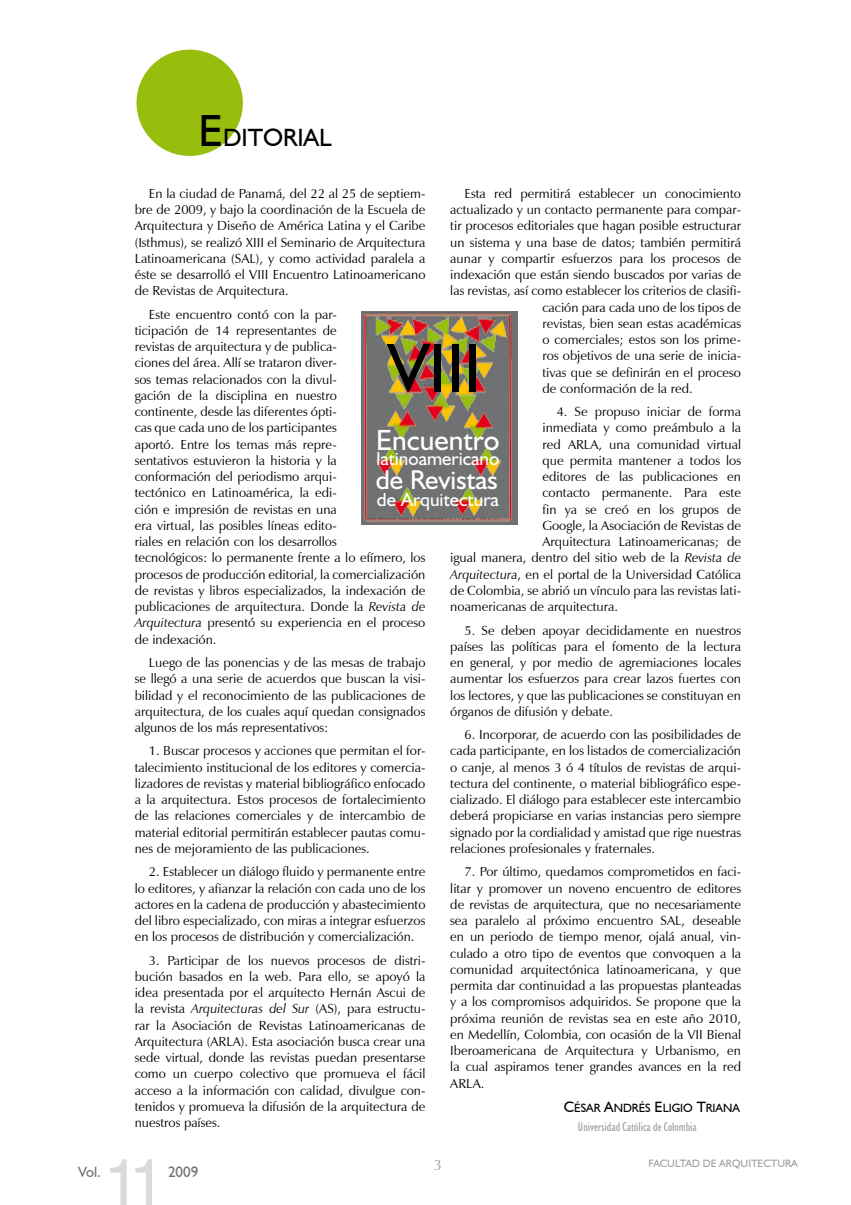
<style>
.page{position:relative;width:851px;height:1205px;background:#fff}
.page>*{position:absolute;margin:0;border:0;box-sizing:border-box;transform-origin:0 0}
.t1{font:69.38px "Humanist 521 BT";color:#000}
.t2{font:65px "Helvetica";color:#d9dadb}
.t3{font:29.38px "Humanist 521 BT";color:#fff}
.t4{font:27.38px "Humanist 521 BT";color:#fff}
.t5{font:25px "Humanist 521 BT";color:#000}
.t6{font:19.12px "Humanist 521 BT";color:#fff}
.t7{font:15px "Humanist 521 BT";color:#707173}
.t8{font:13.12px/16.2px "Zapf Humanist 601 BT";color:#000;text-align:justify}
.t9{font:condensed 12.5px "Humanist 521 BT";color:#9c9d9f}
.t10{font:12px "Humanist 521 BT";color:#000}
.t11{font:10.62px "Humanist 521 BT";color:#9c9d9f}
.s1{font-size:45px}
.s2{font-style:italic}
.s3{font-size:15px}
</style>
<div class="page">
<div style="left:136px;top:50px;width:107px;height:106px;background:#97be0d;border-radius:50%"></div>
<img style="left:361px;top:311px;width:156px;height:213px">
<h3 class="t5" style="left:198px;top:123px;width:57px"><span class="s1">E</span>DITORIAL</h3>
<p class="t8" style="left:135px;top:185px;width:292px;text-indent:14px">En la ciudad de Panamá, del 22 al 25 de septiem&shy;bre de 2009, y bajo la coordinación de la Escuela de Arquitectura y Diseño de América Latina y el Caribe (Isthmus), se realizó XIII el Seminario de Arquitectura Latinoamericana (SAL), y como actividad paralela a éste se desarrolló el VIII Encuentro Latinoamericano de Revistas de Arquitectura.</p>
<p class="t8" style="left:135px;top:306px;width:292px;text-align:left;text-indent:14px">Este encuentro contó con la par-<br>ticipación de 1 4 representantes de<br>revistas de arquitectura y de publica-<br>ciones del área. Allí se trataron diver-<br>sos temas relacionados con la divul-<br>gación de la disciplina en nuestro<br>continente, desde las diferentes ópti-<br>cas que cada uno de los participantes<br>aportó. Entre los temas más repre-<br>sentativos estuvieron la historia y la<br>conformación del periodismo arqui-<br>tectónico en Latinoamérica, la edi-<br>ción e impresión de revistas en una<br>era virtual, las posibles líneas edito-<br>riales en relación con los desarrollos<br>tecnológicos: lo permanente frente a lo efímero, los procesos de producción editorial, la comercialización de revistas y libros especializados, la indexación de publicaciones de arquitectura. Donde la <span class="s2">Revista de Arquitectura</span> presentó su experiencia en el proceso de indexación.</p>
<p class="t8" style="left:135px;top:654px;width:292px;text-indent:14px">Luego de las ponencias y de las mesas de trabajo se llegó a una serie de acuerdos que buscan la visi&shy;bilidad y el reconocimiento de las publicaciones de arquitectura, de los cuales aquí quedan consignados algunos de los más representativos:</p>
<p class="t8" style="left:135px;top:743px;width:292px;text-indent:14px">1 . Buscar procesos y acciones que permitan el for&shy;talecimiento institucional de los editores y comercia&shy;lizadores de revistas y material bibliográfico enfocado a la arquitectura. Estos procesos de fortalecimiento de las relaciones comerciales y de intercambio de material editorial permitirán establecer pautas comu&shy;nes de mejoramiento de las publicaciones.</p>
<p class="t8" style="left:135px;top:863px;width:292px;text-indent:14px">2. Establecer un diálogo fluido y permanente entre lo editores, y afianzar la relación con cada uno de los actores en la cadena de producción y abastecimiento del libro especializado, con miras a integrar esfuerzos en los procesos de distribución y comercialización.</p>
<p class="t8" style="left:135px;top:952px;width:292px;text-indent:14px">3. Participar de los nuevos procesos de distri&shy;bución basados en la web. Para ello, se apoyó la idea presentada por el arquitecto Hernán Ascui de la revista <span class="s2">Arquitecturas del Sur</span> (AS), para estructu&shy;rar la Asociación de Revistas Latinoamericanas de Arquitectura (ARLA). Esta asociación busca crear una sede virtual, donde las revistas puedan presentarse como un cuerpo colectivo que promueva el fácil acceso a la información con calidad, divulgue con&shy;tenidos y promueva la difusión de la arquitectura de nuestros países.</p>
<p class="t8" style="left:464px;top:185px;width:278px">Esta red permitirá establecer un conocimiento</p>
<p class="t8" style="left:450px;top:201px;width:292px">actualizado y un contacto permanente para compar-</p>
<p class="t8" style="left:450px;top:218px;width:292px">tir procesos editoriales que hagan posible estructurar</p>
<p class="t8" style="left:450px;top:234px;width:292px">un sistema y una base de datos; también permitirá</p>
<p class="t8" style="left:450px;top:250px;width:292px">aunar y compartir esfuerzos para los procesos de</p>
<p class="t8" style="left:450px;top:266px;width:292px">indexación que están siendo buscados por varias de</p>
<p class="t8" style="left:450px;top:283px;width:292px">las revistas, así como establecer los criterios de clasifi-</p>
<p class="t8" style="left:542px;top:299px;width:200px">cación para cada uno de los tipos de</p>
<p class="t8" style="left:542px;top:315px;width:200px">revistas, bien sean estas académicas</p>
<p class="t8" style="left:542px;top:331px;width:200px">o comerciales; estos son los prime-</p>
<p class="t8" style="left:542px;top:348px;width:200px">ros objetivos de una serie de inicia-</p>
<p class="t8" style="left:542px;top:364px;width:200px">tivas que se definirán en el proceso</p>
<p class="t8" style="left:542px;top:380px;width:151px">de conformación de la red.</p>
<p class="t8" style="left:556px;top:403px;width:186px">4. Se propuso iniciar de forma</p>
<p class="t8" style="left:542px;top:420px;width:200px">inmediata y como preámbulo a la</p>
<p class="t8" style="left:542px;top:436px;width:200px">red ARLA, una comunidad virtual</p>
<p class="t8" style="left:542px;top:452px;width:200px">que permita mantener a todos los</p>
<p class="t8" style="left:542px;top:468px;width:200px">editores de las publicaciones en</p>
<p class="t8" style="left:542px;top:485px;width:200px">contacto permanente. Para este</p>
<p class="t8" style="left:542px;top:501px;width:200px">fin ya se creó en los grupos de</p>
<p class="t8" style="left:542px;top:517px;width:200px">Google, la Asociación de Revistas de</p>
<p class="t8" style="left:542px;top:533px;width:200px">Arquitectura Latinoamericanas; de</p>
<p class="t8" style="left:450px;top:550px;width:292px">igual manera, dentro del sitio web de la <span class="s2">Revista de</span></p>
<p class="t8" style="left:450px;top:566px;width:292px"><span class="s2">Arquitectura</span>, en el portal de la Universidad Católica</p>
<p class="t8" style="left:450px;top:582px;width:292px">de Colombia, se abrió un vínculo para las revistas lati-</p>
<p class="t8" style="left:450px;top:598px;width:169px">noamericanas de arquitectura.</p>
<p class="t8" style="left:450px;top:622px;width:292px;text-indent:14px">5. Se deben apoyar decididamente en nuestros países las políticas para el fomento de la lectura en general, y por medio de agremiaciones locales aumentar los esfuerzos para crear lazos fuertes con los lectores, y que las publicaciones se constituyan en órganos de difusión y debate.</p>
<p class="t8" style="left:450px;top:726px;width:292px;text-indent:14px">6. Incorporar, de acuerdo con las posibilidades de cada participante, en los listados de comercialización o canje, al menos 3 ó 4 títulos de revistas de arqui&shy;tectura del continente, o material bibliográfico espe&shy;cializado. El diálogo para establecer este intercambio deberá propiciarse en varias instancias pero siempre signado por la cordialidad y amistad que rige nuestras relaciones profesionales y fraternales.</p>
<p class="t8" style="left:450px;top:863px;width:292px;text-indent:14px">7. Por último, quedamos comprometidos en faci&shy;litar y promover un noveno encuentro de editores de revistas de arquitectura, que no necesariamente sea paralelo al próximo encuentro SAL, deseable en un periodo de tiempo menor, ojalá anual, vin&shy;culado a otro tipo de eventos que convoquen a la comunidad arquitectónica latinoamericana, y que permita dar continuidad a las propuestas planteadas y a los compromisos adquiridos. Se propone que la próxima reunión de revistas sea en este año 201 0, en Medellín, Colombia, con ocasión de la VII Bienal Iberoamericana de Arquitectura y Urbanismo, en la cual aspiramos tener grandes avances en la red ARLA.</p>
<p class="t10" style="left:563px;top:1100px;width:178px"><span class="s3">C</span>ésar <span class="s3">A</span>ndrés <span class="s3">E</span>ligio <span class="s3">T</span>riana</p>
<p class="t9" style="left:578px;top:1119px;width:120px">Universidad Católica de Colombia</p>
<h1 class="t1" style="left:388px;top:325px;width:95px">VIII</h1>
<h3 class="t3" style="left:376px;top:422px;width:125px">Encuentro</h3>
<h3 class="t6" style="left:376px;top:447px;width:124px">latinoamericano</h3>
<h3 class="t4" style="left:376px;top:463px;width:123px">de Revistas</h3>
<h3 class="t6" style="left:377px;top:488px;width:123px">de Arquitectura</h3>
<h2 class="t2" style="left:103px;top:1144px;width:63px">11</h2>
<p class="t7" style="left:78px;top:1162px;width:25px">Vol.</p>
<p class="t7" style="left:168px;top:1162px;width:32px">2009</p>
<p class="t11" style="left:648px;top:1157px;width:151px">FACULTAD DE ARQUITECTURA</p>
</div>
